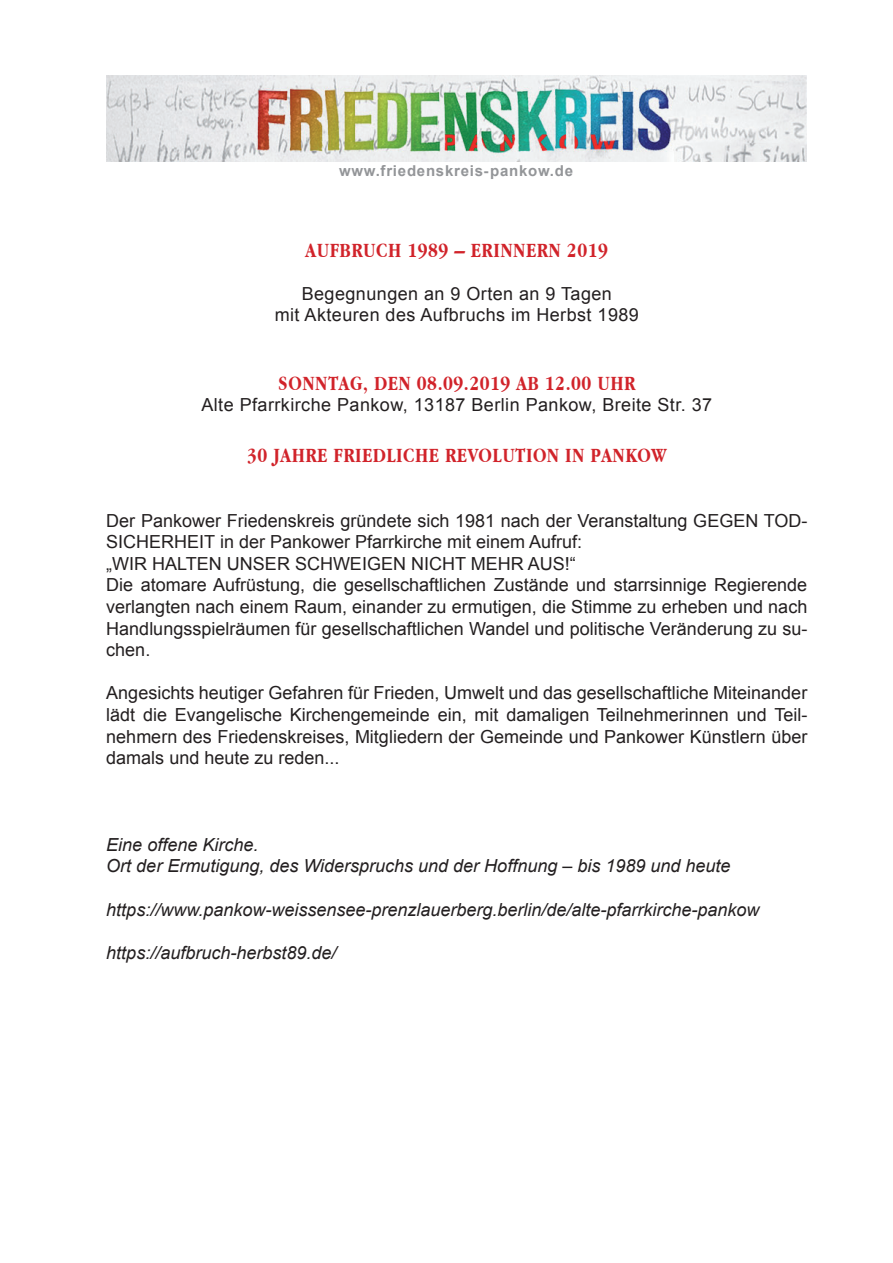
<style>
.page{position:relative;width:893px;height:1263px;background:#fff}
.page>*{position:absolute;margin:0;border:0;box-sizing:border-box;transform-origin:0 0}
.t1{font:700 condensed 21px "Garamond";letter-spacing:.025em;color:#d1232a}
.t2{font:18px/21.6px "Arial";color:#231f20}
.t3{font:italic 18px/21.6px "Arial";color:#231f20}
.t4{font:18px/21.6px "Arial";letter-spacing:.025em;color:#231f20;text-align:center}
.t5{font:700 15px "Arial";letter-spacing:.05em;color:#939598}
</style>
<div class="page">
<img style="left:106px;top:75px;width:701px;height:87px">
<p class="t5" style="left:339px;top:161px;width:236px">www.friedenskreis-pankow.de</p>
<p class="t1" style="left:306px;top:238px;width:304px">AUFBRUCH 1989 – ERINNERN 2019</p>
<p class="t4" style="left:275px;top:283px;width:366px">Begegnungen an 9 Orten an 9 Tagen<br>mit Akteuren des Aufbruchs im Herbst 1989</p>
<p class="t1" style="left:278px;top:371px;width:359px">SONNTAG, DEN 08.09.2019 AB 12.00 UHR</p>
<p class="t4" style="left:201px;top:394px;width:512px">Alte Pfarrkirche Pankow, 13187 Berlin Pankow, Breite Str. 37</p>
<p class="t1" style="left:247px;top:443px;width:268px">30 JAHRE FRIEDLICHE REVOLUTION</p>
<p class="t1" style="left:565px;top:443px;width:103px">IN PANKOW</p>
<p class="t2" style="left:106px;top:510px;width:703px">Der Pankower Friedenskreis gründete sich 1981 nach der Veranstaltung GEGEN TOD-SICHERHEIT in der Pankower Pfarrkirche mit einem Aufruf:<br>„WIR HALTEN UNSER SCHWEIGEN NICHT MEHR AUS!“<br>Die atomare Aufrüstung, die gesellschaftlichen Zustände und starrsinnige Regierende verlangten nach einem Raum, einander zu ermutigen, die Stimme zu erheben und nach Handlungsspielräumen für gesellschaftlichen Wandel und politische Veränderung zu su&shy;chen.</p>
<p class="t2" style="left:106px;top:682px;width:703px;text-align:justify">Angesichts heutiger Gefahren für Frieden, Umwelt und das gesellschaftliche Miteinander lädt die Evangelische Kirchengemeinde ein, mit damaligen Teilnehmerinnen und Teil&shy;nehmern des Friedenskreises, Mitgliedern der Gemeinde und Pankower Künstlern über damals und heute zu reden...</p>
<p class="t3" style="left:106px;top:834px;width:626px">Eine offene Kirche.<br>Ort der Ermutigung, des Widerspruchs und der Hoffnung – bis 1989 und heute</p>
<p class="t3" style="left:106px;top:899px;width:655px">https://www.pankow-weissensee-prenzlauerberg.berlin/de/alte-pfarrkirche-pankow</p>
<p class="t3" style="left:106px;top:942px;width:232px">https://aufbruch-herbst89.de/</p>
</div>
